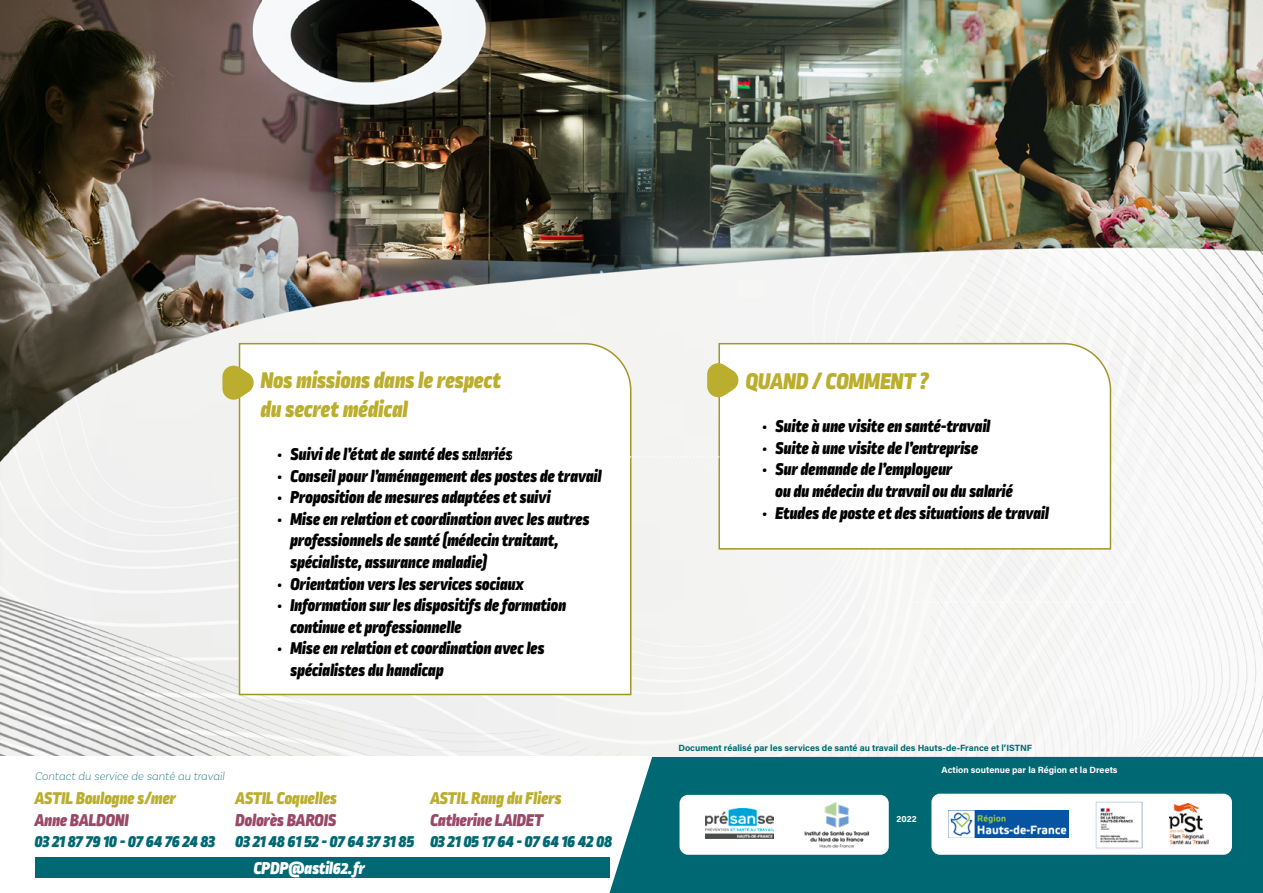
<style>
.page{position:relative;width:1263px;height:893px;background:#fff}
.page>*{position:absolute;margin:0;border:0;box-sizing:border-box;transform-origin:0 0}
.t1{font:italic 900 24px/28.8px "Ropa Mix Pro";color:#bbae2e}
.t2{font:italic 900 18px/21.6px "Ropa Mix Pro";color:#000}
.t3{font:italic 900 18px "Ropa Mix Pro";color:#006872}
.t4{font:italic 900 18px "Ropa Mix Pro";color:#bbae2e}
.t5{font:italic 900 18px "Ropa Mix Pro";color:#994865}
.t6{font:italic 900 18px "Ropa Mix Pro";color:#fff}
.t7{font:italic 200 12px "Basic Sans";color:#006872}
.t8{font:700 9px "Acumin Pro";color:#006872}
.t9{font:700 9px "Acumin Pro";color:#fff}
</style>
<div class="page">
<img style="left:0;top:0;width:1263px;height:757px">
<div style="left:609px;top:757px;width:654px;height:136px;background:#006872"></div>
<div style="left:679px;top:795px;width:210px;height:60px;background:#fff;border-radius:9px"></div>
<div style="left:931px;top:794px;width:301px;height:61px;background:#fff;border-radius:9px"></div>
<img style="left:705px;top:808px;width:68px;height:31px">
<img style="left:1096px;top:801px;width:46px;height:47px">
<img style="left:948px;top:811px;width:121px;height:27px">
<svg style="left:238px;top:342px;width:394px;height:354px"></svg>
<svg style="left:718px;top:342px;width:394px;height:208px"></svg>
<svg style="left:460px;top:456px;width:350px;height:2px"></svg>
<svg style="left:916px;top:601px;width:219px;height:2px"></svg>
<svg style="left:222px;top:363px;width:33px;height:40px"></svg>
<svg style="left:707px;top:360px;width:33px;height:40px"></svg>
<img style="left:804px;top:802px;width:66px;height:46px">
<img style="left:1170px;top:803px;width:39px;height:41px">
<div style="left:35px;top:858px;width:574px;height:20px;background:#006872"></div>
<h1 class="t1" style="left:261px;top:367px;width:242px">Nos missions dans le respect du secret médical</h1>
<p class="t2" style="left:278px;top:444px;width:236px">• Suivi de l’état de santé des salariés</p>
<p class="t2" style="left:278px;top:466px;width:326px">• Conseil pour l’aménagement des postes de travail</p>
<p class="t2" style="left:278px;top:487px;width:274px">• Proposition de mesures adaptées et suivi</p>
<p class="t2" style="left:291px;top:509px;width:300px;text-indent:-13px">• Mise en relation et coordination avec les autres professionnels de santé (médecin traitant, spécialiste, assurance maladie)</p>
<p class="t2" style="left:278px;top:574px;width:248px">• Orientation vers les services sociaux</p>
<p class="t2" style="left:291px;top:595px;width:277px;text-indent:-13px">• Information sur les dispositifs de formation continue et professionnelle</p>
<p class="t2" style="left:291px;top:638px;width:256px;text-indent:-13px">• Mise en relation et coordination avec les spécialistes du handicap</p>
<p class="t7" style="left:35px;top:769px;width:191px">Contact du service de santé au travail</p>
<p class="t4" style="left:35px;top:787px;width:143px">ASTIL Boulogne s/mer</p>
<p class="t5" style="left:35px;top:809px;width:96px">Anne BALDONI</p>
<p class="t3" style="left:35px;top:830px;width:182px">03 21 87 79 10 - 07 64 76 24 83</p>
<p class="t4" style="left:236px;top:787px;width:103px">ASTIL Coquelles</p>
<p class="t5" style="left:236px;top:809px;width:102px">Dolorès BAROIS</p>
<p class="t3" style="left:236px;top:830px;width:180px">03 21 48 61 52 - 07 64 37 31 85</p>
<p class="t6" style="left:254px;top:857px;width:113px">CPDP@astil62.fr</p>
<p class="t4" style="left:430px;top:787px;width:133px">ASTIL Rang du Fliers</p>
<p class="t5" style="left:430px;top:809px;width:115px">Catherine LAIDET</p>
<p class="t3" style="left:430px;top:830px;width:183px">03 21 05 17 64 - 07 64 16 42 08</p>
<h1 class="t1" style="left:746px;top:368px;width:184px">QUAND / COMMENT ?</h1>
<p class="t2" style="left:763px;top:416px;width:229px">• Suite à une visite en santé-travail</p>
<p class="t2" style="left:763px;top:438px;width:217px">• Suite à une visite de l’entreprise</p>
<p class="t2" style="left:775px;top:459px;width:239px;text-indent:-13px">• Sur demande de l’employeur<br>ou du médecin du travail ou du salarié</p>
<p class="t2" style="left:763px;top:503px;width:288px">• Etudes de poste et des situations de travail</p>
<p class="t8" style="left:678px;top:742px;width:355px">Document réalisé par les services de santé au travail des Hauts-de-France et l’ISTNF</p>
<p class="t9" style="left:896px;top:812px;width:22px">2022</p>
<p class="t9" style="left:941px;top:763px;width:178px">Action soutenue par la Région et la Dreets</p>
</div>
